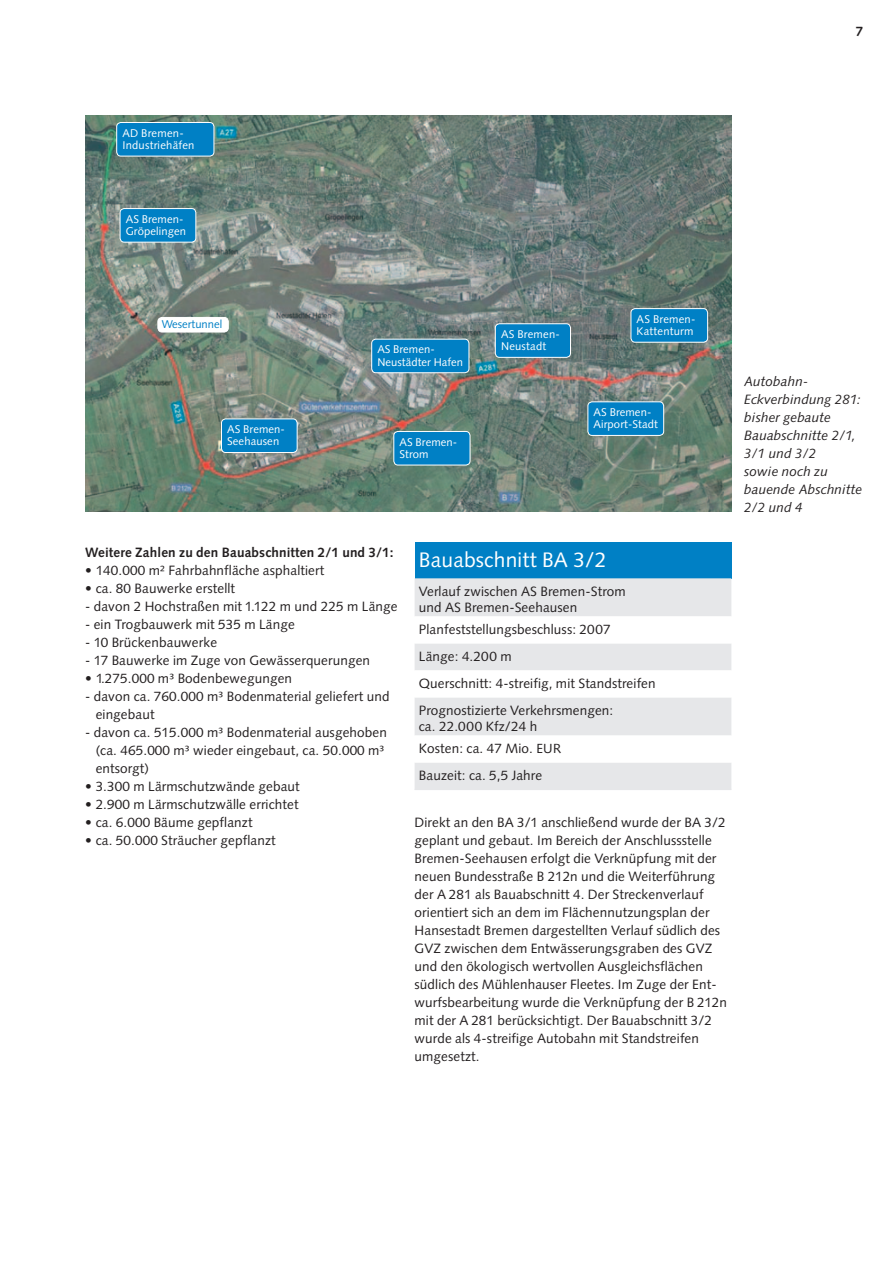
<style>
.page{position:relative;width:893px;height:1263px;background:#fff}
.page>*{position:absolute;margin:0;border:0;box-sizing:border-box;transform-origin:0 0}
._10_Tabellenüberschr{font:21px "Syntax";letter-spacing:.01em;color:#fff}
._1_Lauftext{font:13.5px/18px "Syntax";letter-spacing:.01em;color:#231f20;text-align:right}
._8_Tabellentext{font:13.5px/16.5px "Syntax";letter-spacing:.01em;color:#231f20}
._13_Aufzählung{font:13.5px "Syntax";letter-spacing:.01em;color:#231f20}
._15_Abbildung_Spalte{font:13.5px "Syntax";letter-spacing:.01em;color:#231f20}
.t1{font:italic 13.5px/18px "Syntax";letter-spacing:.01em;color:#231f20}
._2_Lauftext_bold{font:700 13.5px "Syntax";letter-spacing:.01em;color:#231f20}
.t2{font:11.25px/12.5px "Syntax";letter-spacing:.01em;color:#fff}
.t3{font:11.25px "Syntax";color:#0080c5}
.s1{font-size:13.2px}
</style>
<div class="page">
<div style="left:415px;top:542px;width:316px;height:36px;background:#0080c5"></div>
<div style="left:415px;top:578px;width:316px;height:211px;background:#e6e7e9"></div>
<svg style="left:415px;top:616px;width:316px;height:146px"></svg>
<hr style="left:415px;top:789px;width:316px;height:1px;background:#e6e7e9">
<img style="left:85px;top:115px;width:646px;height:397px">
<div style="left:221px;top:419px;width:76px;height:33px;background:#0080c5;border-radius:4px"></div>
<div style="left:221px;top:418px;width:77px;height:35px;border:1px solid #fff;border-radius:4px"></div>
<div style="left:372px;top:339px;width:97px;height:34px;background:#0080c5;border-radius:4px"></div>
<div style="left:371px;top:339px;width:98px;height:34px;border:1px solid #fff;border-radius:4px"></div>
<div style="left:120px;top:209px;width:76px;height:33px;background:#0080c5;border-radius:4px"></div>
<div style="left:120px;top:208px;width:76px;height:35px;border:1px solid #fff;border-radius:4px"></div>
<div style="left:117px;top:122px;width:97px;height:34px;background:#0080c5;border-radius:4px"></div>
<div style="left:116px;top:122px;width:98px;height:34px;border:1px solid #fff;border-radius:4px"></div>
<div style="left:394px;top:431px;width:76px;height:34px;background:#0080c5;border-radius:4px"></div>
<div style="left:393px;top:431px;width:77px;height:34px;border:1px solid #fff;border-radius:4px"></div>
<div style="left:495px;top:324px;width:75px;height:33px;background:#0080c5;border-radius:4px"></div>
<div style="left:495px;top:323px;width:76px;height:35px;border:1px solid #fff;border-radius:4px"></div>
<div style="left:631px;top:309px;width:77px;height:33px;background:#0080c5;border-radius:4px"></div>
<div style="left:631px;top:308px;width:77px;height:35px;border:1px solid #fff;border-radius:4px"></div>
<div style="left:588px;top:402px;width:76px;height:33px;background:#0080c5;border-radius:4px"></div>
<div style="left:587px;top:401px;width:77px;height:35px;border:1px solid #fff;border-radius:4px"></div>
<div style="left:158px;top:317px;width:70px;height:15px;background:#fff;border-radius:4px"></div>
<div style="left:157px;top:317px;width:72px;height:15px;border:1px solid #fff;border-radius:4px"></div>
<p class="_2_Lauftext_bold" style="left:856px;top:23px;width:9px">7</p>
<p class="t2" style="left:122px;top:126px;width:74px">AD Bremen-<br>Industriehäfen</p>
<p class="t2" style="left:126px;top:213px;width:62px">AS Bremen-<br>Gröpelingen</p>
<p class="t3" style="left:162px;top:318px;width:62px">Wesertunnel</p>
<p class="t2" style="left:227px;top:423px;width:59px">AS Bremen-<br>Seehausen</p>
<p class="t2" style="left:377px;top:343px;width:87px">AS Bremen-<br>Neustädter Hafen</p>
<p class="t2" style="left:399px;top:435px;width:59px">AS Bremen-<br>Strom</p>
<p class="t2" style="left:501px;top:328px;width:60px">AS Bremen-<br>Neustadt</p>
<p class="t2" style="left:637px;top:313px;width:60px">AS Bremen-<br>Kattenturm</p>
<p class="t2" style="left:594px;top:406px;width:66px">AS Bremen-<br>Airport-Stadt</p>
<p class="_2_Lauftext_bold" style="left:85px;top:544px;width:310px">Weitere Zahlen zu den Bauabschnitten 2/1 und 3/1:</p>
<p class="_13_Aufzählung" style="left:85px;top:562px;width:241px">• 140.000 m² Fahrbahnfläche asphaltiert</p>
<p class="_13_Aufzählung" style="left:85px;top:580px;width:152px">• ca. 80 Bauwerke erstellt</p>
<p class="_15_Abbildung_Spalte" style="left:85px;top:598px;width:314px">- davon 2 Hochstraßen mit 1.122 m und 225 m Länge</p>
<p class="_15_Abbildung_Spalte" style="left:85px;top:616px;width:211px">- ein Trogbauwerk mit 535 m Länge</p>
<p class="_15_Abbildung_Spalte" style="left:85px;top:634px;width:134px">- 10 Brückenbauwerke</p>
<p class="_15_Abbildung_Spalte" style="left:85px;top:652px;width:287px">- 17 Bauwerke im Zuge von Gewässerquerungen</p>
<p class="_13_Aufzählung" style="left:85px;top:670px;width:209px">• 1.275.000 m³ Bodenbewegungen</p>
<p class="_1_Lauftext" style="left:85px;top:687px;width:306px">- davon ca. 760.000 m³ Bodenmaterial geliefert und</p>
<p class="_1_Lauftext" style="left:96px;top:705px;width:60px">eingebaut</p>
<p class="_1_Lauftext" style="left:85px;top:723px;width:303px">- davon ca. 515.000 m³ Bodenmaterial ausgehoben (ca. 465.000 m³ wieder eingebaut, ca. 50.000 m³</p>
<p class="_1_Lauftext" style="left:96px;top:759px;width:55px">entsorgt)</p>
<p class="_13_Aufzählung" style="left:85px;top:778px;width:216px">• 3.300 m Lärmschutzwände gebaut</p>
<p class="_13_Aufzählung" style="left:85px;top:796px;width:215px">• 2.900 m Lärmschutzwälle errichtet</p>
<p class="_13_Aufzählung" style="left:85px;top:814px;width:169px">• ca. 6.000 Bäume gepflanzt</p>
<p class="_13_Aufzählung" style="left:85px;top:832px;width:192px">• ca. 50.000 Sträucher gepflanzt</p>
<p class="_10_Tabellenüberschr" style="left:419px;top:547px;width:189px">Bauabschnitt BA 3/2</p>
<p class="_8_Tabellentext" style="left:419px;top:583px;width:208px">Verlauf zwischen AS Bremen-Strom und AS Bremen-Seehausen</p>
<p class="_8_Tabellentext" style="left:419px;top:621px;width:193px">Planfeststellungsbeschluss: 2007</p>
<p class="_8_Tabellentext" style="left:419px;top:648px;width:94px">Länge: 4.200 m</p>
<p class="_8_Tabellentext" style="left:419px;top:675px;width:238px">Querschnitt: 4-streifig, mit Standstreifen</p>
<p class="_8_Tabellentext" style="left:419px;top:702px;width:196px">Prognostizierte Verkehrsmengen: ca. 22.000 Kfz/24 h</p>
<p class="_8_Tabellentext" style="left:419px;top:740px;width:144px">Kosten: ca. 47 Mio. <span class="s1">EUR</span></p>
<p class="_8_Tabellentext" style="left:419px;top:767px;width:125px">Bauzeit: ca. 5,5 Jahre</p>
<p class="_1_Lauftext" style="left:415px;top:813px;width:314px;text-align:left">Direkt an den BA 3/1 anschließend wurde der BA 3/2 geplant und gebaut. Im Bereich der Anschlussstelle Bremen-Seehausen erfolgt die Verknüpfung mit der neuen Bundesstraße B 212n und die Weiterführung der A 281 als Bauabschnitt 4. Der Streckenverlauf orientiert sich an dem im Flächennutzungsplan der Hansestadt Bremen dargestellten Verlauf südlich des GVZ zwischen dem Entwässerungsgraben des GVZ und den ökologisch wertvollen Ausgleichsflächen südlich des Mühlenhauser Fleetes. Im Zuge der Ent&shy;wurfsbearbeitung wurde die Verknüpfung der B 212n mit der A 281 berücksichtigt. Der Bauabschnitt 3/2 wurde als 4-streifige Autobahn mit Standstreifen umgesetzt.</p>
<p class="t1" style="left:744px;top:372px;width:120px">Autobahn-<br>Eckverbindung 281: bisher gebaute<br>Bauabschnitte 2/1,<br>3/1 und 3/2<br>sowie noch zu bauende Abschnitte<br>2/2 und 4</p>
</div>
